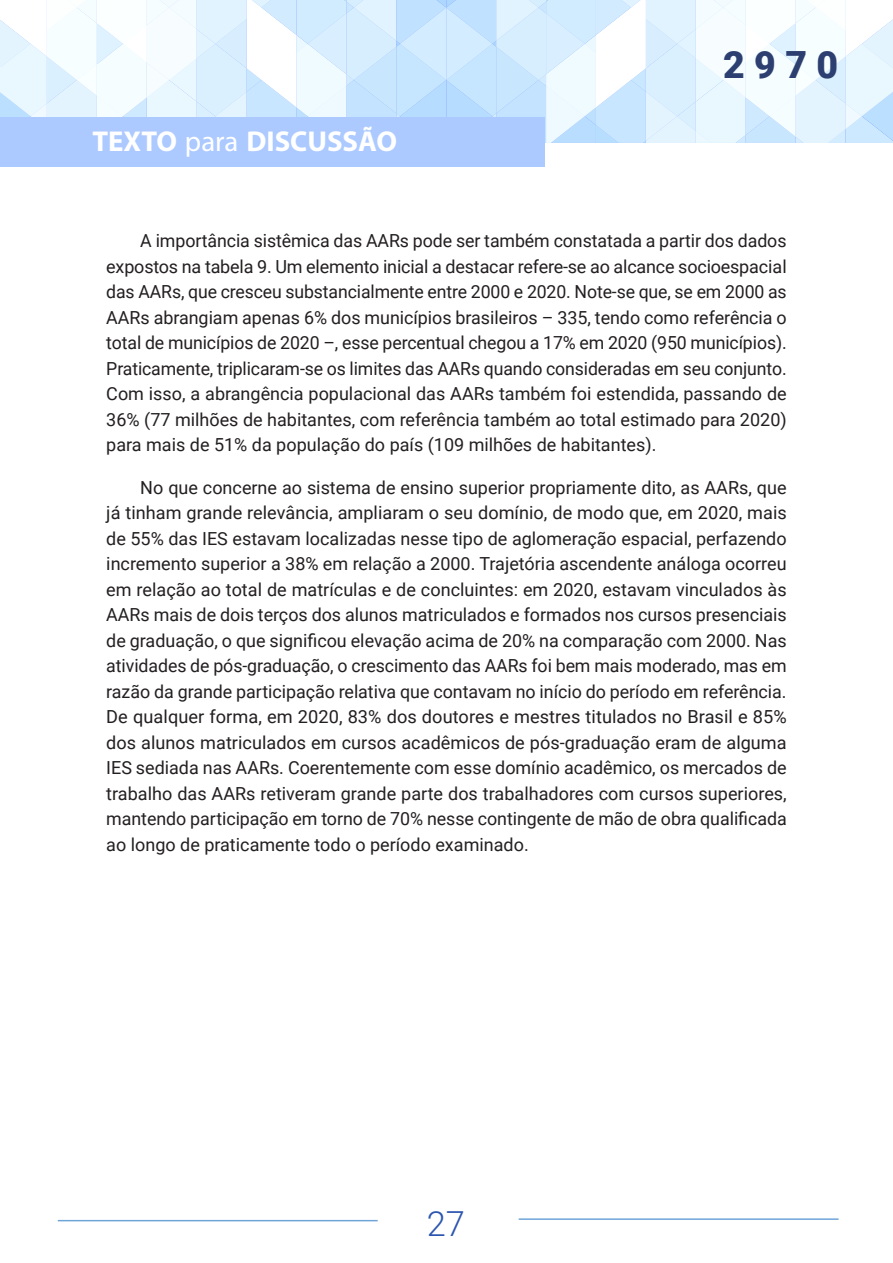
<style>
.page{position:relative;width:893px;height:1263px;background:#fff}
.page>*{position:absolute;margin:0;border:0;box-sizing:border-box;transform-origin:0 0}
.t1{font:900 37.5px "Roboto";color:#2c3f70}
.t2{font:300 34.5px "Roboto";color:#2c55ae}
.t3{font:700 28.8px "Myriad Pro";color:#fff}
.texto_corrido{font:18px/25.5px "Roboto";color:#231f20;text-align:justify}
.s1{font-weight:400}
</style>
<div class="page">
<svg style="left:0;top:0;width:893px;height:143px"></svg>
<div style="left:0;top:118px;width:545px;height:49px;background:#accaff"></div>
<hr style="left:519px;top:1218px;width:319px;height:2px;background:#6fa5d9">
<hr style="left:58px;top:1220px;width:320px;height:1px;background:#6fa5d9">
<h3 class="t3" style="left:92px;top:122px;width:306px">TEXTO <span class="s1">para</span> DISCUSSÃO</h3>
<h1 class="t1" style="left:723px;top:38px;width:116px">2970</h1>
<p class="texto_corrido" style="left:106px;top:228px;width:682px;text-indent:34px">A importância sistêmica das AARs pode ser também constatada a partir dos dados expostos na tabela 9. Um elemento inicial a destacar refere-se ao alcance socioespacial das AARs, que cresceu substancialmente entre 2000 e 2020. Note-se que, se em 2000 as AARs abrangiam apenas 6% dos municípios brasileiros – 335, tendo como referência o total de municípios de 2020 –, esse percentual chegou a 17% em 2020 (950 municípios).<br>Praticamente, triplicaram-se os limites das AARs quando consideradas em seu conjunto.<br>Com isso, a abrangência populacional das AARs também foi estendida, passando de 36% (77 milhões de habitantes, com referência também ao total estimado para 2020) para mais de 51% da população do país (109 milhões de habitantes).</p>
<p class="texto_corrido" style="left:106px;top:474px;width:682px;text-indent:34px">No que concerne ao sistema de ensino superior propriamente dito, as AARs, que já tinham grande relevância, ampliaram o seu domínio, de modo que, em 2020, mais de 55% das IES estavam localizadas nesse tipo de aglomeração espacial, perfazendo incremento superior a 38% em relação a 2000. Trajetória ascendente análoga ocorreu em relação ao total de matrículas e de concluintes: em 2020, estavam vinculados às AARs mais de dois terços dos alunos matriculados e formados nos cursos presenciais de graduação, o que significou elevação acima de 20% na comparação com 2000. Nas atividades de pós-graduação, o crescimento das AARs foi bem mais moderado, mas em razão da grande participação relativa que contavam no início do período em referência.<br>De qualquer forma, em 2020, 83% dos doutores e mestres titulados no Brasil e 85% dos alunos matriculados em cursos acadêmicos de pós-graduação eram de alguma IES sediada nas AARs. Coerentemente com esse domínio acadêmico, os mercados de trabalho das AARs retiveram grande parte dos trabalhadores com cursos superiores, mantendo participação em torno de 70% nesse contingente de mão de obra qualificada ao longo de praticamente todo o período examinado.</p>
<h2 class="t2" style="left:427px;top:1200px;width:40px">27</h2>
</div>
